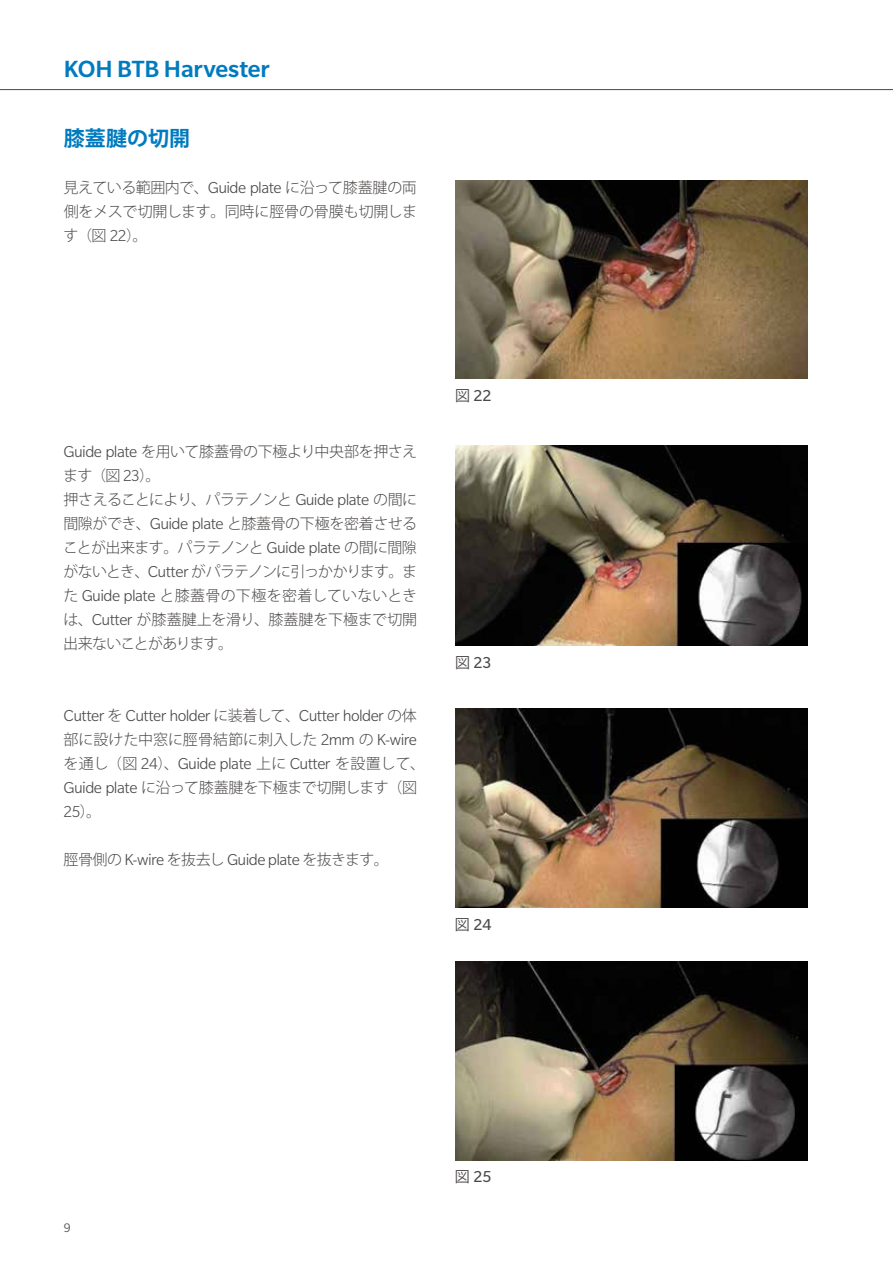
<style>
.page{position:relative;width:893px;height:1263px;background:#fff}
.page>*{position:absolute;margin:0;border:0;box-sizing:border-box;transform-origin:0 0}
.t1{font:500 25.5px "Slate Pro";letter-spacing:-.005em;color:#007bbf}
.t2{font:700 21px "Koz Go Pro";letter-spacing:.005em;color:#007bbf}
.t3{font:300 17.25px "Slate Pro";letter-spacing:-.035em;color:#4c4948}
.t4{font:17.25px "Slate Pro";letter-spacing:-.01em;color:#4c4948}
.t5{font:300 15px/24px "Koz Go Pro";letter-spacing:-.03em;color:#4c4948;text-align:justify}
.t6{font:300 15px "Koz Go Pro";letter-spacing:-.005em;color:#4c4948}
.t7{font:13.5px "Slate Pro";color:#595757}
.s1{font-family:"Slate Pro";font-size:17.25px}
.s2{font-family:"Koz Go Pro";font-size:15px}
</style>
<div class="page">
<hr style="left:0;top:89px;width:893px;height:1px;background:#4c4948">
<img style="left:455px;top:180px;width:353px;height:199px">
<img style="left:455px;top:445px;width:353px;height:200px">
<img style="left:455px;top:708px;width:353px;height:199px">
<img style="left:455px;top:961px;width:353px;height:199px">
<h1 class="t1" style="left:64px;top:55px;width:208px">KOH BTB Harvester</h1>
<h2 class="t2" style="left:64px;top:125px;width:128px">膝蓋腱の切開</h2>
<p class="t5" style="left:63px;top:175px;width:355px">見えている範囲内で、<span class="s1">Guide plate</span> に沿って膝蓋腱の両側をメスで切開します。同時に脛骨の骨膜も切開します（図 <span class="s1">22</span>）。</p>
<p class="t5" style="left:63px;top:439px;width:356px;text-align:left"><span class="s1">Guide plate</span> を用いて膝蓋骨の下極より中央部を押さえます（図 <span class="s1">23</span>）。<br>押さえることにより、パラテノンと <span class="s1">Guide plate</span> の間に間隙ができ、<span class="s1">Guide plate</span> と膝蓋骨の下極を密着させることが出来ます。パラテノンと <span class="s1">Guide plate</span> の間に間隙がないとき、<span class="s1">Cutter</span> がパラテノンに引っかかります。また <span class="s1">Guide plate</span> と膝蓋骨の下極を密着していないときは、<span class="s1">Cutter</span> が膝蓋腱上を滑り、膝蓋腱を下極まで切開出来ないことがあります。</p>
<p class="t3" style="left:64px;top:706px;width:355px">Cutter <span class="s2">を</span> Cutter holder <span class="s2">に装着して、</span>Cutter holder <span class="s2">の体</span></p>
<p class="t6" style="left:64px;top:729px;width:355px">部に設けた中窓に脛骨結節に刺入した <span class="s1">2mm</span> の <span class="s1">K-wire</span></p>
<p class="t3" style="left:63px;top:754px;width:363px"><span class="s2">を通し（図</span> 24<span class="s2">）、</span>Guide plate <span class="s2">上に</span> Cutter <span class="s2">を設置して、</span></p>
<p class="t5" style="left:64px;top:775px;width:355px"><span class="s1">Guide plate</span> に沿って膝蓋腱を下極まで切開します（図</p>
<p class="t3" style="left:64px;top:802px;width:39px">25<span class="s2">）。</span></p>
<p class="t3" style="left:64px;top:850px;width:327px"><span class="s2">脛骨側の</span> K-wire <span class="s2">を抜去し</span> Guide plate <span class="s2">を抜きます。</span></p>
<p class="t4" style="left:455px;top:387px;width:38px"><span class="s2">図</span> 22</p>
<p class="t4" style="left:455px;top:654px;width:38px"><span class="s2">図</span> 23</p>
<p class="t4" style="left:455px;top:915px;width:38px"><span class="s2">図</span> 24</p>
<p class="t7" style="left:64px;top:1220px;width:8px">9</p>
<p class="t4" style="left:455px;top:1168px;width:38px"><span class="s2">図</span> 25</p>
</div>
